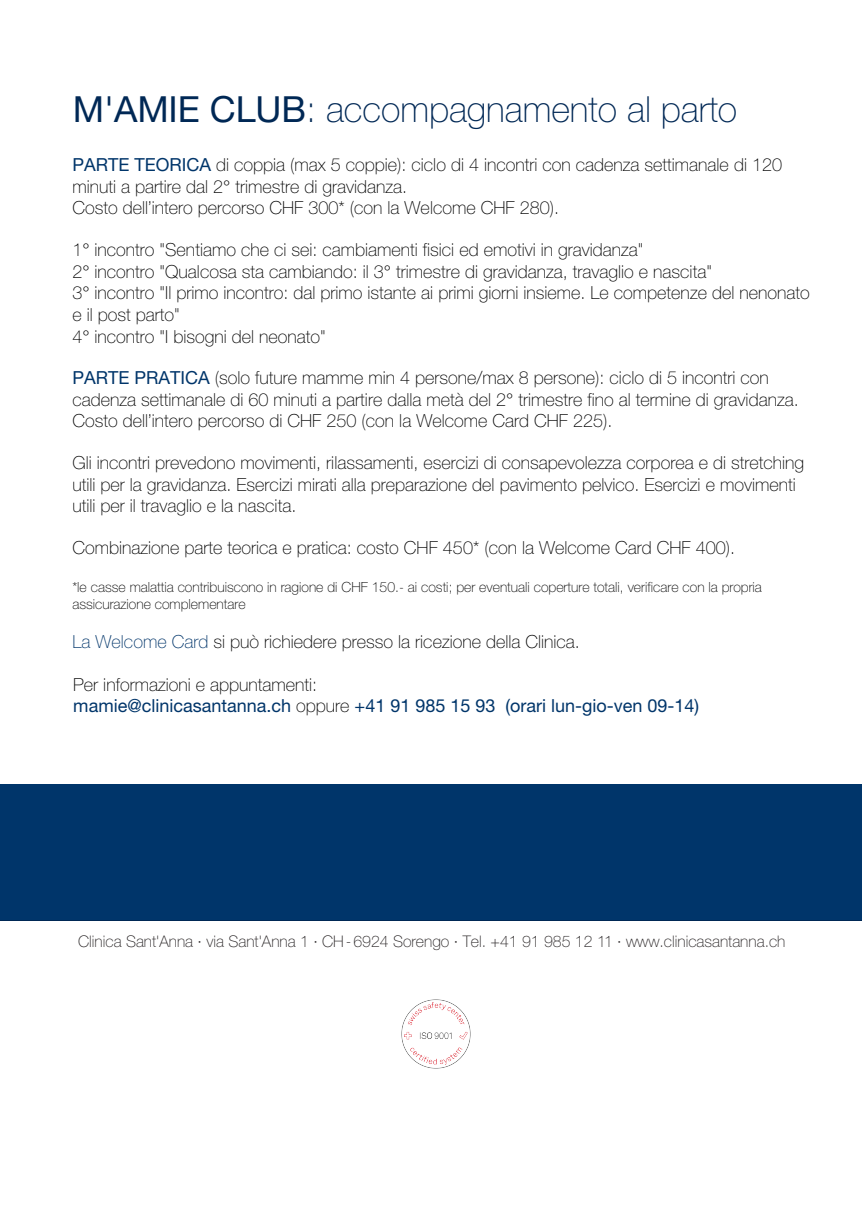
<style>
.page{position:relative;width:862px;height:1214px;background:#fff}
.page>*{position:absolute;margin:0;border:0;box-sizing:border-box;transform-origin:0 0}
.t1{font:100 36px "Helvetica Neue LT Std";color:#002855}
.t2{font:100 18px/21.6px "Helvetica Neue LT Std";color:#000}
.t3{font:18px/21.6px "Helvetica Neue LT Std";color:#00356a}
.adresse{font:100 16px "Helvetica Neue LT Std";color:#231f20}
.t4{font:100 14px/16.8px "Helvetica Neue LT Std";color:#000}
.s1{font-weight:400}
.s2{font-weight:400;color:#00356a}
.s3{color:#00356a}
.s4{font-weight:100;color:#000}
</style>
<div class="page">
<div style="left:0;top:784px;width:862px;height:135px;background:#00356a"></div>
<img style="left:401px;top:999px;width:70px;height:70px">
<h1 class="t1" style="left:73px;top:89px;width:666px"><span class="s1">M'AMIE CLUB</span>: accompagnamento al parto</h1>
<p class="t2" style="left:72px;top:154px;width:711px"><span class="s2">PARTE TEORICA</span> di coppia (max 5 coppie): ciclo di 4 incontri con cadenza settimanale di 120 minuti a partire dal 2° trimestre di gravidanza.<br>Costo dell’intero percorso CHF 300* (con la Welcome CHF 280).</p>
<p class="t2" style="left:72px;top:239px;width:739px">1° incontro "Sentiamo che ci sei: cambiamenti fisici ed emotivi in gravidanza"<br>2° incontro "Qualcosa sta cambiando: il 3° trimestre di gravidanza, travaglio e nascita"<br>3° incontro "Il primo incontro: dal primo istante ai primi giorni insieme. Le competenze del nenonato e il post parto"<br>4° incontro "I bisogni del neonato"</p>
<p class="t2" style="left:72px;top:367px;width:728px"><span class="s2">PARTE PRATICA</span> (solo future mamme min 4 persone/max 8 persone): ciclo di 5 incontri con cadenza settimanale di 60 minuti a partire dalla metà del 2° trimestre fino al termine di gravidanza.<br>Costo dell’intero percorso di CHF 250 (con la Welcome Card CHF 225).</p>
<p class="t2" style="left:72px;top:452px;width:733px">Gli incontri prevedono movimenti, rilassamenti, esercizi di consapevolezza corporea e di stretching utili per la gravidanza. Esercizi mirati alla preparazione del pavimento pelvico. Esercizi e movimenti utili per il travaglio e la nascita.</p>
<p class="t2" style="left:72px;top:536px;width:664px">Combinazione parte teorica e pratica: costo CHF 450* (con la Welcome Card CHF 400).</p>
<p class="t4" style="left:72px;top:579px;width:691px">*le casse malattia contribuiscono in ragione di CHF 150.- ai costi; per eventuali coperture totali, verificare con la propria assicurazione complementare</p>
<p class="t2" style="left:73px;top:630px;width:509px"><span class="s3">La Welcome Card</span> si può richiedere presso la ricezione della Clinica.</p>
<p class="t3" style="left:73px;top:673px;width:627px"><span class="s4">Per informazioni e appuntamenti:<br></span>mamie@clinicasantanna.ch <span class="s4">oppure</span> +41 91 985 15 93 (orari lun-gio-ven 09-14)</p>
<p class="adresse" style="left:78px;top:931px;width:709px">Clinica Sant'Anna · via Sant'Anna 1 · CH- 6924 Sorengo · Tel. +41 91 985 12 11 · www.clinicasantanna.ch</p>
</div>
